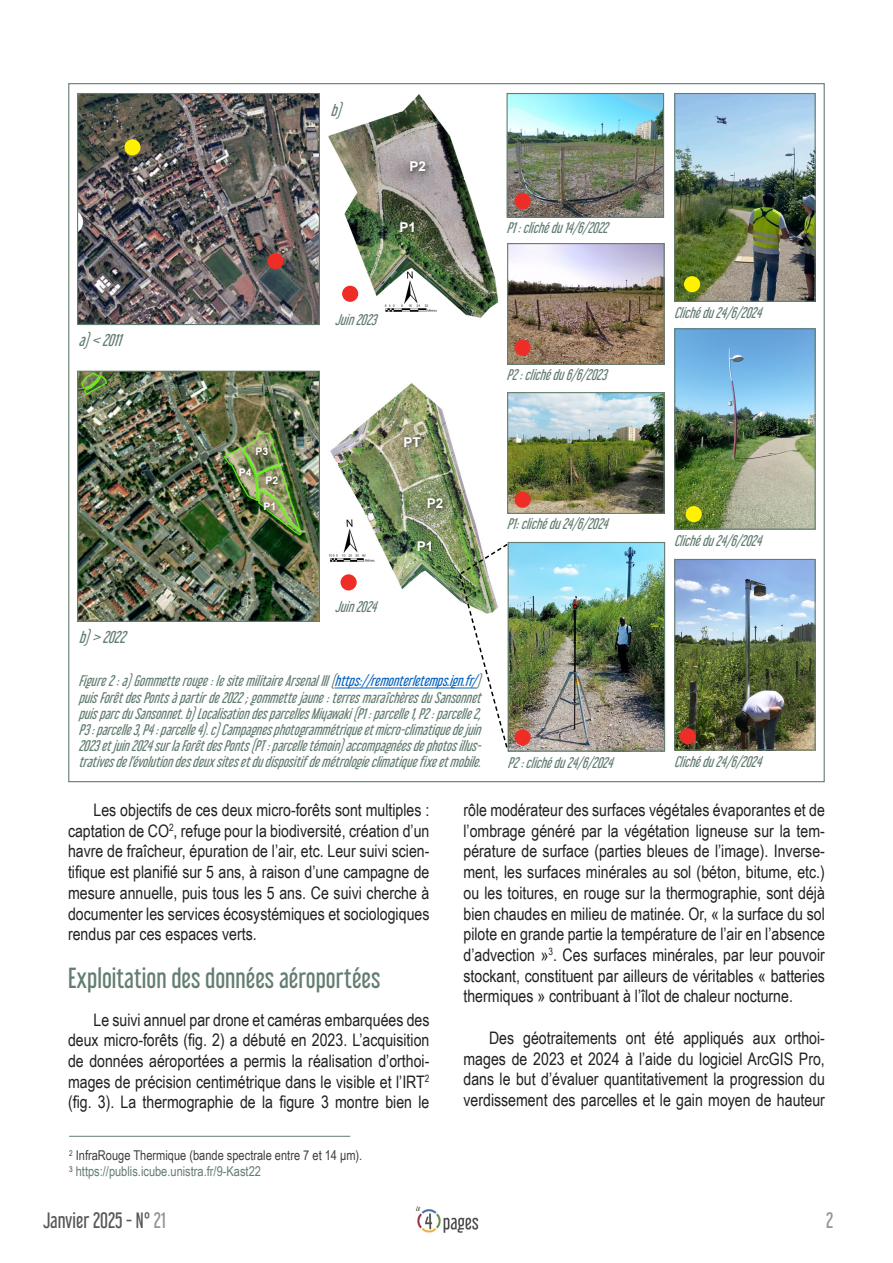
<style>
.page{position:relative;width:893px;height:1263px;background:#fff}
.page>*{position:absolute;margin:0;border:0;box-sizing:border-box;transform-origin:0 0}
.Titre_partie_milieu{font:25.5px "Libel Suit Rg";color:#637d70}
.t1{font:19.5px "Libel Suit Rg";color:#57585a}
.t2{font:19.5px "Libel Suit Rg";color:#939598}
.Texte_courant_11_5_p{font:17.25px/20.7px "Arial Narrow";color:#231f20;text-align:justify}
.Commentaire_figure{font:italic 15px "Libel Suit Rg";color:#637d70}
.Commentaire_figure-2{font:italic 13.5px/16.2px "Libel Suit Rg";color:#637d70;text-align:justify}
.Note_de_bas_de_page{font:13.5px "Arial Narrow";color:#3e3e3f}
.Note_de_bas_de_page-2{font:13.5px "Arial Narrow";color:#637d70}
.Texte_courant_11_5_p-2{font:700 13.5px "Arial";color:#fff}
.Texte_courant_11_5_p-3{font:700 10.5px "Arial";color:#fff}
.s1{color:#0563c1}
.s2{color:#939598}
</style>
<div class="page">
<img style="left:415px;top:1206px;width:64px;height:27px">
<hr style="left:69px;top:1136px;width:281px;height:1px;background:#637d70">
<hr style="left:335px;top:688px;width:141px;height:1px;background:#0563c1">
<img style="left:328px;top:383px;width:152px;height:216px">
<img style="left:328px;top:94px;width:171px;height:224px">
<img style="left:79px;top:95px;width:239px;height:228px">
<div style="left:77px;top:93px;width:243px;height:232px;border:1px solid #637d70"></div>
<img style="left:79px;top:373px;width:239px;height:247px">
<div style="left:77px;top:371px;width:243px;height:251px;border:1px solid #637d70"></div>
<img style="left:508px;top:95px;width:154px;height:121px">
<div style="left:506px;top:93px;width:158px;height:125px;border:1px solid #637d70"></div>
<img style="left:509px;top:245px;width:154px;height:118px">
<div style="left:507px;top:243px;width:158px;height:122px;border:1px solid #637d70"></div>
<img style="left:509px;top:394px;width:154px;height:118px">
<div style="left:507px;top:392px;width:158px;height:122px;border:1px solid #637d70"></div>
<img style="left:510px;top:544px;width:153px;height:206px">
<div style="left:508px;top:542px;width:157px;height:210px;border:1px solid #637d70"></div>
<img style="left:676px;top:95px;width:138px;height:205px">
<div style="left:674px;top:93px;width:142px;height:209px;border:1px solid #637d70"></div>
<img style="left:676px;top:330px;width:138px;height:198px">
<div style="left:674px;top:328px;width:142px;height:202px;border:1px solid #637d70"></div>
<img style="left:676px;top:561px;width:138px;height:187px">
<div style="left:674px;top:559px;width:142px;height:191px;border:1px solid #637d70"></div>
<div style="left:514px;top:193px;width:17px;height:16px;background:#ee2d27;border-radius:50%"></div>
<div style="left:514px;top:340px;width:17px;height:16px;background:#ee2d27;border-radius:50%"></div>
<div style="left:514px;top:492px;width:17px;height:16px;background:#ee2d27;border-radius:50%"></div>
<div style="left:514px;top:729px;width:17px;height:16px;background:#ee2d27;border-radius:50%"></div>
<div style="left:680px;top:728px;width:16px;height:16px;background:#ee2d27;border-radius:50%"></div>
<div style="left:267px;top:253px;width:17px;height:16px;background:#ee2d27;border-radius:50%"></div>
<div style="left:124px;top:139px;width:17px;height:16px;background:#fff101;border-radius:50%"></div>
<div style="left:686px;top:506px;width:16px;height:16px;background:#fff101;border-radius:50%"></div>
<div style="left:684px;top:276px;width:16px;height:16px;background:#fff101;border-radius:50%"></div>
<div style="left:342px;top:286px;width:16px;height:16px;background:#ee2d27;border-radius:50%"></div>
<div style="left:341px;top:574px;width:16px;height:16px;background:#ee2d27;border-radius:50%"></div>
<div style="left:407px;top:159px;width:24px;height:18px;background:#231f20;opacity:.75"></div>
<div style="left:425px;top:496px;width:24px;height:18px;background:#231f20;opacity:.75"></div>
<div style="left:415px;top:538px;width:22px;height:18px;background:#231f20;opacity:.75"></div>
<div style="left:261px;top:499px;width:20px;height:16px;background:#231f20;opacity:.75"></div>
<div style="left:263px;top:473px;width:21px;height:16px;background:#231f20;opacity:.75"></div>
<div style="left:253px;top:445px;width:21px;height:16px;background:#231f20;opacity:.75"></div>
<div style="left:236px;top:466px;width:21px;height:16px;background:#231f20;opacity:.75"></div>
<div style="left:401px;top:434px;width:25px;height:18px;background:#231f20;opacity:.75"></div>
<div style="left:397px;top:219px;width:23px;height:18px;background:#231f20;opacity:.75"></div>
<img style="left:458px;top:542px;width:51px;height:207px">
<p class="Commentaire_figure" style="left:331px;top:98px;width:18px">b)</p>
<p class="Texte_courant_11_5_p-2" style="left:409px;top:158px;width:18px">P2</p>
<p class="Texte_courant_11_5_p-2" style="left:399px;top:218px;width:18px">P1</p>
<p class="Commentaire_figure-2" style="left:506px;top:219px;width:108px">P1:clichédu14/6/2022</p>
<p class="Commentaire_figure" style="left:78px;top:328px;width:50px">a)&lt;2011</p>
<p class="Commentaire_figure" style="left:79px;top:625px;width:54px">b)&gt;2022</p>
<p class="Texte_courant_11_5_p-3" style="left:255px;top:444px;width:14px">P3</p>
<p class="Texte_courant_11_5_p-3" style="left:239px;top:466px;width:14px">P4</p>
<p class="Texte_courant_11_5_p-3" style="left:265px;top:473px;width:14px">P2</p>
<p class="Texte_courant_11_5_p-3" style="left:263px;top:499px;width:14px">P1</p>
<p class="Commentaire_figure-2" style="left:335px;top:310px;width:49px">Juin2023</p>
<p class="Commentaire_figure-2" style="left:335px;top:597px;width:49px">Juin2024</p>
<p class="Texte_courant_11_5_p-2" style="left:403px;top:433px;width:19px">PT</p>
<p class="Texte_courant_11_5_p-2" style="left:427px;top:495px;width:18px">P2</p>
<p class="Texte_courant_11_5_p-2" style="left:417px;top:537px;width:18px">P1</p>
<p class="Commentaire_figure-2" style="left:78px;top:671px;width:409px">Figure2:a)Gommetterouge :lesitemilitaireArsenalIII(<span class="s1">https://remonterletemps.ign.fr/</span>) puisForêtdesPontsàpartirde2022;gommettejaune :terresmaraîchèresduSansonnet puisparcduSansonnet.b)LocalisationdesparcellesMiyawaki(P1 :parcelle1,P2 :parcelle2, P3 :parcelle3,P4 :parcelle4).c)Campagnesphotogrammétriqueetmicro-climatiquedejuin 2023etjuin2024surlaForêtdesPonts(PT :parcelletémoin)accompagnéesdephotosillus&shy;trativesdel’évolutiondesdeuxsitesetdudispositifdemétrologieclimatiquefixeetmobile.</p>
<p class="Commentaire_figure-2" style="left:506px;top:366px;width:107px">P2:clichédu6/6/2023</p>
<p class="Commentaire_figure-2" style="left:507px;top:515px;width:108px">P1:clichédu24/6/2024</p>
<p class="Commentaire_figure-2" style="left:674px;top:303px;width:94px">Clichédu24/6/2024</p>
<p class="Commentaire_figure-2" style="left:674px;top:532px;width:94px">Clichédu24/6/2024</p>
<p class="Commentaire_figure-2" style="left:508px;top:753px;width:112px">P2:clichédu24/6/2024</p>
<p class="Commentaire_figure-2" style="left:674px;top:752px;width:94px">Clichédu24/6/2024</p>
<p class="Texte_courant_11_5_p" style="left:68px;top:799px;width:363px;text-indent:26px">Les objectifs de ces deux micro-forêts sont multiples : captation de CO<sup>2</sup>, refuge pour la biodiversité, création d’un havre de fraîcheur, épuration de l’air, etc. Leur suivi scien&shy;tifique est planifié sur 5 ans, à raison d’une campagne de mesure annuelle, puis tous les 5 ans. Ce suivi cherche à documenter les services écosystémiques et sociologiques rendus par ces espaces verts.</p>
<p class="Titre_partie_milieu" style="left:68px;top:957px;width:314px">Exploitation des données aéroportées</p>
<p class="Texte_courant_11_5_p" style="left:68px;top:1008px;width:363px;text-indent:26px">Le suivi annuel par drone et caméras embarquées des deux micro-forêts (fig. 2) a débuté en 2023. L’acquisition de données aéroportées a permis la réalisation d’orthoi&shy;mages de précision centimétrique dans le visible et l’IRT<sup>2 </sup>(fig. 3). La thermographie de la figure 3 montre bien le</p>
<p class="Note_de_bas_de_page" style="left:69px;top:1145px;width:295px"><sup>2</sup> InfraRouge Thermique (bande spectrale entre 7 et 14 μm).</p>
<p class="Note_de_bas_de_page-2" style="left:69px;top:1162px;width:193px"><sup>3</sup> https://publis.icube.unistra.fr/9-Kast22</p>
<p class="Texte_courant_11_5_p" style="left:463px;top:799px;width:363px">rôle modérateur des surfaces végétales évaporantes et de l’ombrage généré par la végétation ligneuse sur la tem&shy;pérature de surface (parties bleues de l’image). Inverse&shy;ment, les surfaces minérales au sol (béton, bitume, etc.) ou les toitures, en rouge sur la thermographie, sont déjà bien chaudes en milieu de matinée. Or, « la surface du sol pilote en grande partie la température de l’air en l’absence d’advection »<sup>3</sup>. Ces surfaces minérales, par leur pouvoir stockant, constituent par ailleurs de véritables « batteries thermiques » contribuant à l’îlot de chaleur nocturne.</p>
<p class="Texte_courant_11_5_p" style="left:463px;top:1027px;width:363px;text-indent:26px">Des géotraitements ont été appliqués aux orthoi&shy;mages de 2023 et 2024 à l’aide du logiciel ArcGIS Pro, dans le but d’évaluer quantitativement la progression du verdissement des parcelles et le gain moyen de hauteur</p>
<p class="t1" style="left:43px;top:1204px;width:124px">Janvier 2025 - N° <span class="s2">21</span></p>
<p class="t2" style="left:826px;top:1204px;width:9px">2</p>
</div>
